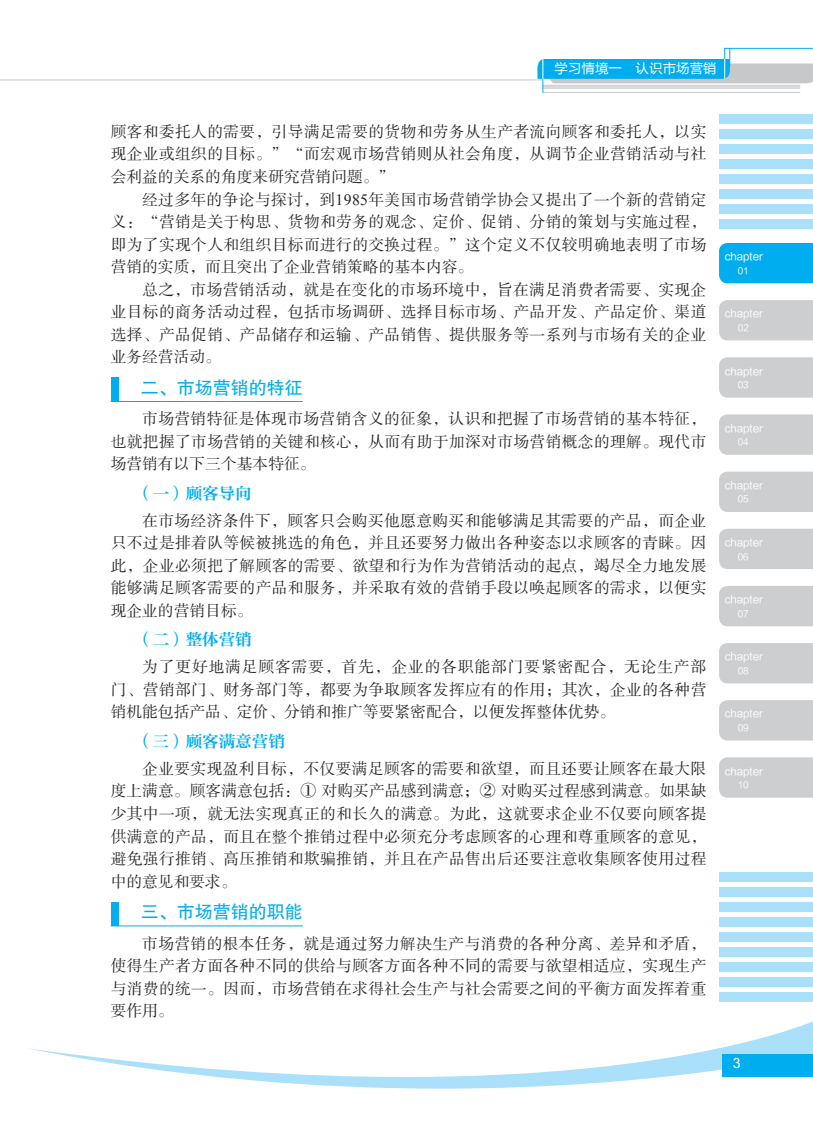
<style>
.page{position:relative;width:813px;height:1132px;background:#fff}
.page>*{position:absolute;margin:0;border:0;box-sizing:border-box;transform-origin:0 0}
.t1{font:18px "FZHTK GBK1 0";color:#00aeef}
.t2{font:16.5px "FZZYSK1 GBK1 0";color:#00aeef}
.t3{font:15.75px/22.5px "FZSSK GBK1 0";letter-spacing:.02em;color:#231f20;text-align:justify}
.t4{font:14.1px "Arial";color:#fff}
.t5{font:13.5px "FZLTHK GBK1 0";color:#fff}
.t6{font:10.5px "FZLTHK GBK1 0";color:#fff}
.t7{font:9px "FZLTHK GBK1 0";color:#fff}
.s1{font-family:"Times New Roman"}
</style>
<div class="page">
<svg style="left:28px;top:1022px;width:784px;height:66px"></svg>
<div style="left:721px;top:1053px;width:91px;height:23px;background:#00aeef"></div>
<div style="left:718px;top:872px;width:94px;height:9px;background:#aae0f9"></div>
<div style="left:718px;top:887px;width:94px;height:9px;background:#aae0f9"></div>
<div style="left:718px;top:902px;width:94px;height:9px;background:#aae0f9"></div>
<div style="left:718px;top:917px;width:94px;height:9px;background:#aae0f9"></div>
<div style="left:718px;top:932px;width:94px;height:9px;background:#aae0f9"></div>
<div style="left:718px;top:947px;width:94px;height:9px;background:#aae0f9"></div>
<div style="left:718px;top:962px;width:94px;height:9px;background:#aae0f9"></div>
<div style="left:718px;top:977px;width:94px;height:9px;background:#aae0f9"></div>
<div style="left:718px;top:992px;width:94px;height:9px;background:#aae0f9"></div>
<div style="left:718px;top:114px;width:94px;height:10px;background:#aae0f9"></div>
<div style="left:718px;top:129px;width:94px;height:10px;background:#aae0f9"></div>
<div style="left:718px;top:144px;width:94px;height:10px;background:#aae0f9"></div>
<div style="left:718px;top:159px;width:94px;height:10px;background:#aae0f9"></div>
<div style="left:718px;top:174px;width:94px;height:10px;background:#aae0f9"></div>
<div style="left:718px;top:189px;width:94px;height:10px;background:#aae0f9"></div>
<div style="left:718px;top:204px;width:94px;height:10px;background:#aae0f9"></div>
<div style="left:718px;top:219px;width:94px;height:10px;background:#aae0f9"></div>
<div style="left:719px;top:243px;width:93px;height:40px;background:#00aeef"></div>
<div style="left:719px;top:300px;width:93px;height:40px;background:#cdced0"></div>
<div style="left:719px;top:357px;width:93px;height:40px;background:#cdced0"></div>
<div style="left:719px;top:414px;width:93px;height:40px;background:#cdced0"></div>
<div style="left:719px;top:471px;width:93px;height:41px;background:#cdced0"></div>
<div style="left:719px;top:528px;width:93px;height:41px;background:#cdced0"></div>
<div style="left:719px;top:586px;width:93px;height:40px;background:#cdced0"></div>
<div style="left:719px;top:643px;width:93px;height:40px;background:#cdced0"></div>
<div style="left:719px;top:700px;width:93px;height:40px;background:#cdced0"></div>
<div style="left:719px;top:757px;width:93px;height:40px;background:#cdced0"></div>
<hr style="left:13px;top:79px;width:529px;height:1px;background:#231f20">
<hr style="left:542px;top:85px;width:257px;height:1px;background:#c7c8ca">
<hr style="left:542px;top:86px;width:257px;height:1px;background:#c7c8ca">
<hr style="left:542px;top:88px;width:257px;height:1px;background:#c7c8ca">
<hr style="left:542px;top:92px;width:257px;height:1px;background:#c7c8ca">
<hr style="left:542px;top:60px;width:1px;height:33px;background:#00aeef">
<svg style="left:537px;top:48px;width:275px;height:35px"></svg>
<svg style="left:0;top:79px;width:13px;height:1px"></svg>
<hr style="left:111px;top:401px;width:192px;height:1px;background:#00aeef">
<hr style="left:111px;top:925px;width:192px;height:1px;background:#00aeef">
<div style="left:111px;top:377px;width:7px;height:24px;background:#00aeef"></div>
<div style="left:111px;top:901px;width:7px;height:24px;background:#00aeef"></div>
<p class="t5" style="left:554px;top:61px;width:163px">学习情境一 认识市场营销</p>
<p class="t3" style="left:111px;top:121px;width:597px">顾客和委托人的需要，引导满足需要的货物和劳务从生产者流向顾客和委托人，以实现企业或组织的目标。”“而宏观市场营销则从社会角度，从调节企业营销活动与社会利益的关系的角度来研究营销问题。”</p>
<p class="t3" style="left:111px;top:189px;width:597px;text-indent:32px">经过多年的争论与探讨，到<span class="s1">1985</span>年美国市场营销学协会又提出了一个新的营销定义：“营销是关于构思、货物和劳务的观念、定价、促销、分销的策划与实施过程，即为了实现个人和组织目标而进行的交换过程。”这个定义不仅较明确地表明了市场营销的实质，而且突出了企业营销策略的基本内容。</p>
<p class="t3" style="left:111px;top:279px;width:597px;text-indent:32px">总之，市场营销活动，就是在变化的市场环境中，旨在满足消费者需要、实现企业目标的商务活动过程，包括市场调研、选择目标市场、产品开发、产品定价、渠道选择、产品促销、产品储存和运输、产品销售、提供服务等一系列与市场有关的企业业务经营活动。</p>
<p class="t1" style="left:141px;top:378px;width:163px">二、市场营销的特征</p>
<p class="t3" style="left:111px;top:408px;width:597px;text-indent:32px">市场营销特征是体现市场营销含义的征象，认识和把握了市场营销的基本特征，也就把握了市场营销的关键和核心，从而有助于加深对市场营销概念的理解。现代市场营销有以下三个基本特征。</p>
<p class="t2" style="left:136px;top:484px;width:117px">（一）顾客导向</p>
<p class="t3" style="left:111px;top:510px;width:597px;text-indent:32px">在市场经济条件下，顾客只会购买他愿意购买和能够满足其需要的产品，而企业只不过是排着队等候被挑选的角色，并且还要努力做出各种姿态以求顾客的青睐。因此，企业必须把了解顾客的需要、欲望和行为作为营销活动的起点，竭尽全力地发展能够满足顾客需要的产品和服务，并采取有效的营销手段以唤起顾客的需求，以便实现企业的营销目标。</p>
<p class="t2" style="left:136px;top:630px;width:117px">（二）整体营销</p>
<p class="t3" style="left:111px;top:656px;width:597px;text-indent:32px">为了更好地满足顾客需要，首先，企业的各职能部门要紧密配合，无论生产部门、营销部门、财务部门等，都要为争取顾客发挥应有的作用；其次，企业的各种营销机能包括产品、定价、分销和推广等要紧密配合，以便发挥整体优势。</p>
<p class="t2" style="left:136px;top:732px;width:150px">（三）顾客满意营销</p>
<p class="t3" style="left:111px;top:757px;width:597px;text-indent:32px">企业要实现盈利目标，不仅要满足顾客的需要和欲望，而且还要让顾客在最大限度上满意。顾客满意包括：① 对购买产品感到满意；② 对购买过程感到满意。如果缺少其中一项，就无法实现真正的和长久的满意。为此，这就要求企业不仅要向顾客提供满意的产品，而且在整个推销过程中必须充分考虑顾客的心理和尊重顾客的意见，避免强行推销、高压推销和欺骗推销，并且在产品售出后还要注意收集顾客使用过程中的意见和要求。</p>
<p class="t1" style="left:141px;top:902px;width:163px">三、市场营销的职能</p>
<p class="t3" style="left:111px;top:932px;width:597px;text-indent:32px">市场营销的根本任务，就是通过努力解决生产与消费的各种分离、差异和矛盾，使得生产者方面各种不同的供给与顾客方面各种不同的需要与欲望相适应，实现生产与消费的统一。因而，市场营销在求得社会生产与社会需要之间的平衡方面发挥着重要作用。</p>
<p class="t6" style="left:724px;top:251px;width:40px">chapter</p>
<p class="t7" style="left:737px;top:266px;width:12px">01</p>
<p class="t6" style="left:724px;top:308px;width:40px">chapter</p>
<p class="t7" style="left:737px;top:323px;width:12px">02</p>
<p class="t6" style="left:724px;top:365px;width:40px">chapter</p>
<p class="t7" style="left:737px;top:380px;width:12px">03</p>
<p class="t6" style="left:724px;top:422px;width:40px">chapter</p>
<p class="t7" style="left:737px;top:437px;width:12px">04</p>
<p class="t6" style="left:724px;top:479px;width:40px">chapter</p>
<p class="t7" style="left:737px;top:494px;width:12px">05</p>
<p class="t6" style="left:724px;top:536px;width:40px">chapter</p>
<p class="t7" style="left:737px;top:551px;width:12px">06</p>
<p class="t6" style="left:724px;top:593px;width:40px">chapter</p>
<p class="t7" style="left:737px;top:608px;width:12px">07</p>
<p class="t6" style="left:724px;top:650px;width:40px">chapter</p>
<p class="t7" style="left:737px;top:665px;width:12px">08</p>
<p class="t6" style="left:724px;top:707px;width:40px">chapter</p>
<p class="t7" style="left:737px;top:722px;width:12px">09</p>
<p class="t6" style="left:724px;top:765px;width:40px">chapter</p>
<p class="t7" style="left:737px;top:779px;width:12px">10</p>
<p class="t4" style="left:732px;top:1053px;width:9px">3</p>
</div>
